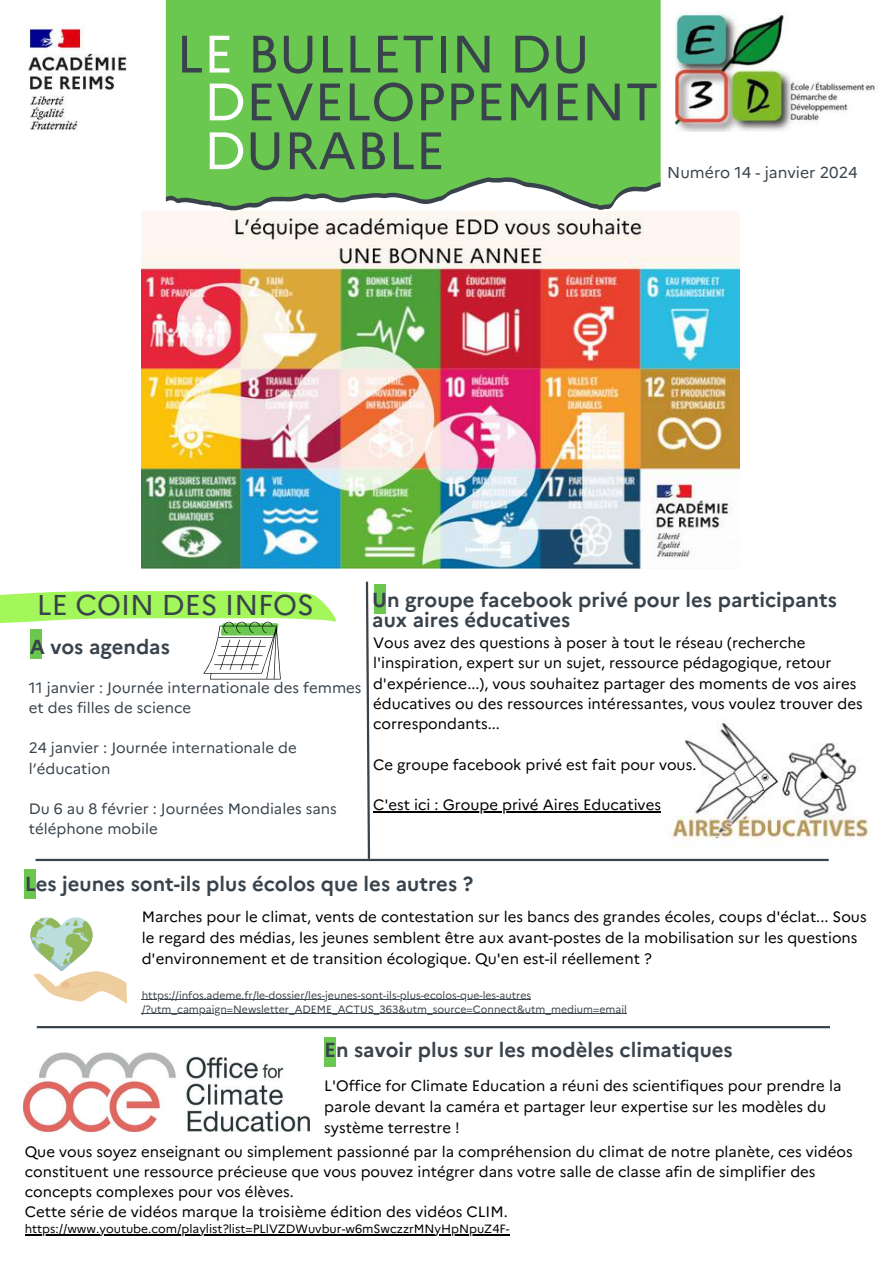
<style>
.page{position:relative;width:893px;height:1264px;background:#fff}
.page>*{position:absolute;margin:0;border:0;box-sizing:border-box;transform-origin:0 0}
.t1{font:52.5px/96.6px "Marianne";color:#39434c}
.t2{font:28.65px "Marianne";color:#39434c}
.t3{font:700 20.25px/20.2px "Marianne";color:#39434c}
.t4{font:15.75px "Marianne";color:#39434c}
.t5{font:15px/20.2px "Marianne";color:#000}
.t6{font:15px/20.2px "Marianne";color:#39434c}
.t7{font:12px "Marianne";color:#000}
.t8{font:10.5px/14px "Marianne";color:#39434c}
.s1{color:#fff}
</style>
<div class="page">
<svg style="left:141px;top:0;width:519px;height:212px;background:#72c85c"></svg>
<svg style="left:141px;top:0;width:25px;height:204px"></svg>
<img style="left:25px;top:11px;width:122px;height:136px">
<svg style="left:660px;top:0;width:80px;height:212px"></svg>
<img style="left:675px;top:11px;width:202px;height:121px">
<svg style="left:365px;top:581px;width:6px;height:277px"></svg>
<svg style="left:0;top:590px;width:335px;height:89px"></svg>
<div style="left:374px;top:584px;width:12px;height:30px;background:#6ac851"></div>
<hr style="left:37px;top:1026px;width:792px;height:2px;background:#39434c">
<div style="left:25px;top:869px;width:11px;height:30px;background:#6ac851"></div>
<svg style="left:30px;top:917px;width:97px;height:86px"></svg>
<div style="left:324px;top:1037px;width:11px;height:30px;background:#6ac851"></div>
<img style="left:23px;top:1052px;width:286px;height:79px">
<img style="left:141px;top:212px;width:599px;height:356px">
<hr style="left:36px;top:858px;width:792px;height:3px;background:#39434c">
<img style="left:660px;top:721px;width:210px;height:127px">
<hr style="left:373px;top:811px;width:288px;height:1px;background:#000">
<hr style="left:142px;top:999px;width:389px;height:1px;background:#39434c">
<hr style="left:142px;top:1013px;width:485px;height:1px;background:#39434c">
<hr style="left:25px;top:1234px;width:484px;height:1px;background:#000">
<h1 class="t1" style="left:204px;top:5px;width:387px;text-indent:-28px">L<span class="s1">E</span> BULLETIN DU<br><span class="s1">D</span>URABLE</h1>
<h1 class="t1" style="left:204px;top:53px;width:456px"><span class="s1">D</span>EVELOPPEMENT</h1>
<p class="t4" style="left:667px;top:163px;width:192px">Numéro 14 - janvier 2024</p>
<h3 class="t3" style="left:372px;top:589px;width:466px">Un groupe facebook privé pour les participants aux aires éducatives</h3>
<h2 class="t2" style="left:37px;top:587px;width:278px">LE COIN DES INFOS</h2>
<h3 class="t3" style="left:30px;top:636px;width:141px">A vos agendas</h3>
<p class="t5" style="left:373px;top:632px;width:491px">Vous avez des questions à poser à tout le réseau (recherche l'inspiration, expert sur un sujet, ressource pédagogique, retour d'expérience...), vous souhaitez partager des moments de vos aires éducatives ou des ressources intéressantes, vous voulez trouver des correspondants...</p>
<p class="t5" style="left:373px;top:754px;width:325px">Ce groupe facebook privé est fait pour vous.</p>
<p class="t5" style="left:373px;top:794px;width:289px">C'est ici : Groupe privé Aires Educatives</p>
<p class="t6" style="left:29px;top:677px;width:334px">11 janvier : Journée internationale des femmes et des filles de science</p>
<p class="t6" style="left:29px;top:738px;width:269px">24 janvier : Journée internationale de l’éducation</p>
<p class="t6" style="left:29px;top:798px;width:309px">Du 6 au 8 février : Journées Mondiales sans téléphone mobile</p>
<h3 class="t3" style="left:25px;top:873px;width:450px">Les jeunes sont-ils plus écolos que les autres ?</h3>
<p class="t5" style="left:142px;top:906px;width:726px;line-height:21px">Marches pour le climat, vents de contestation sur les bancs des grandes écoles, coups d'éclat... Sous le regard des médias, les jeunes semblent être aux avant-postes de la mobilisation sur les questions d'environnement et de transition écologique. Qu'en est-il réellement ?</p>
<p class="t8" style="left:142px;top:987px;width:487px">https://infos.ademe.fr/le-dossier/les-jeunes-sont-ils-plus-ecolos-que-les-autres /?utm_campaign=Newsletter_ADEME_ACTUS_363&amp;utm_source=Connect&amp;utm_medium=email</p>
<h3 class="t3" style="left:324px;top:1040px;width:410px">En savoir plus sur les modèles climatiques</h3>
<p class="t5" style="left:324px;top:1075px;width:518px;line-height:21px">L'Office for Climate Education a réuni des scientifiques pour prendre la parole devant la caméra et partager leur expertise sur les modèles du système terrestre !</p>
<p class="t5" style="left:25px;top:1141px;width:829px">Que vous soyez enseignant ou simplement passionné par la compréhension du climat de notre planète, ces vidéos constituent une ressource précieuse que vous pouvez intégrer dans votre salle de classe afin de simplifier des concepts complexes pour vos élèves.<br>Cette série de vidéos marque la troisième édition des vidéos CLIM.</p>
<p class="t7" style="left:25px;top:1221px;width:486px">https://www.youtube.com/playlist?list=PLlVZDWuvbur-w6mSwczzrMNyHpNpuZ4F-</p>
</div>
